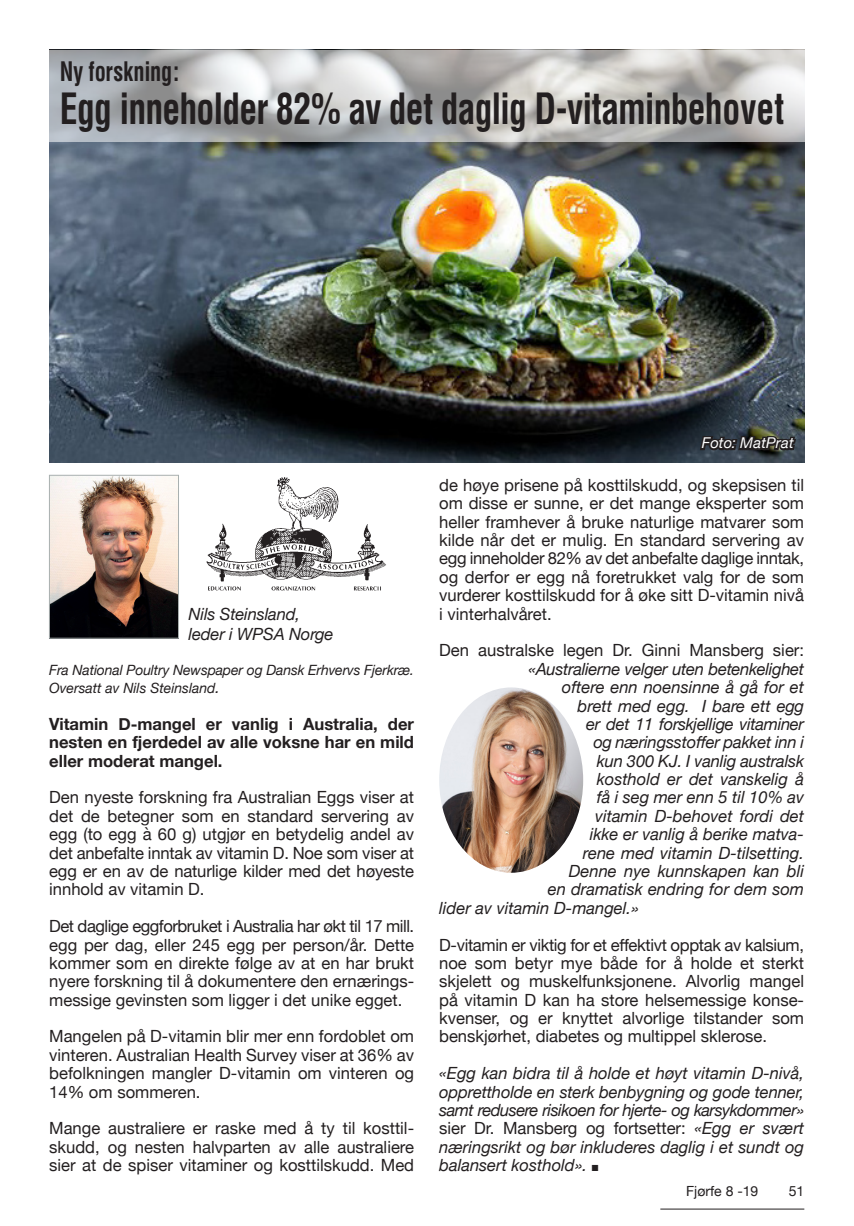
<style>
.page{position:relative;width:854px;height:1226px;background:#fff}
.page>*{position:absolute;margin:0;border:0;box-sizing:border-box;transform-origin:0 0}
.Tittel{font:700 condensed 42px "Helvetica";letter-spacing:-.025em;color:#231f20;scale:.85 1}
.Tittel-2{font:700 condensed 26.25px "Helvetica";letter-spacing:-.005em;color:#231f20;scale:.85 1}
.Brodtekst{font:16.8px/18.4px "Helvetica Neue";color:#231f20;text-align:justify}
.Brodtekst-2{font:italic 16.8px/18.4px "Helvetica Neue";color:#231f20;text-align:justify}
.Brodtekst-3{font:700 16.8px/18.4px "Helvetica Neue";color:#231f20;text-align:justify}
.Brodtekst-4{font:italic 16.8px "Helvetica Neue";letter-spacing:-.02em;color:#231f20}
.Tittel-3{font:italic 14.88px "Helvetica Neue";letter-spacing:.005em;color:#fff}
.Brodtekst-5{font:italic 14.17px/18.4px "Helvetica Neue";letter-spacing:-.01em;color:#231f20}
.t1{font:14px "Helvetica Neue";color:#231f20}
.s1{font-size:15.92px}
.s2{font-style:normal}
</style>
<div class="page">
<hr style="left:660px;top:1208px;width:144px;height:1px;background:#231f20">
<img style="left:49px;top:141px;width:754px;height:322px">
<img style="left:51px;top:477px;width:126px;height:159px">
<div style="left:49px;top:475px;width:130px;height:163px;border:1px solid #a9b0b0"></div>
<svg style="left:49px;top:50px;width:755px;height:91px;background:#bcbcbc"></svg>
<img style="left:206px;top:477px;width:180px;height:114px">
<img style="left:439px;top:687px;width:144px;height:185px">
<svg style="left:697px;top:391px;width:100px;height:72px;background:#353e45"></svg>
<p class="Tittel-2" style="left:60px;top:54px;width:142px">Ny forskning:</p>
<p class="Tittel" style="left:60px;top:83px;width:853px">Egg inneholder 82% av det daglig D-vitaminbehovet</p>
<p class="Brodtekst-2" style="left:188px;top:606px;width:113px">Nils Steinsland,</p>
<p class="Brodtekst-2" style="left:188px;top:625px;width:146px">leder i WPSA Norge</p>
<p class="Brodtekst-5" style="left:49px;top:661px;width:366px">Fra National Poultry Newspaper og Dansk Erhvervs Fjerkræ.<br>Oversatt av Nils Steinsland<span class="s1">.</span></p>
<p class="Brodtekst-3" style="left:49px;top:715px;width:366px">Vitamin D-mangel er vanlig i Australia, der nesten en fjerdedel av alle voksne har en mild eller moderat mangel.</p>
<p class="Brodtekst" style="left:49px;top:789px;width:366px">Den nyeste forskning fra Australian Eggs viser at det de betegner som en standard servering av egg (to egg à 60 g) utgjør en betydelig andel av det anbefalte inntak av vitamin D. Noe som viser at egg er en av de naturlige kilder med det høyeste innhold av vitamin D.</p>
<p class="Brodtekst" style="left:49px;top:917px;width:366px">Det daglige eggforbruket i Australia har økt til 17 mill. egg per dag, eller 245 egg per person/år. Dette kommer som en direkte følge av at en har brukt nyere forskning til å dokumentere den ernærings&shy;messige gevinsten som ligger i det unike egget.</p>
<p class="Brodtekst" style="left:49px;top:1028px;width:366px">Mangelen på D-vitamin blir mer enn fordoblet om vinteren. Australian Health Survey viser at 36% av befolkningen mangler D-vitamin om vinteren og 14% om sommeren.</p>
<p class="Brodtekst" style="left:49px;top:1120px;width:366px">Mange australiere er raske med å ty til kosttil&shy;skudd, og nesten halvparten av alle australiere sier at de spiser vitaminer og kosttilskudd. Med</p>
<p class="Tittel-3" style="left:701px;top:432px;width:93px">Foto: MatPrat</p>
<p class="Brodtekst" style="left:439px;top:476px;width:366px">de høye prisene på kosttilskudd, og skepsisen til om disse er sunne, er det mange eksperter som heller framhever å bruke naturlige matvarer som kilde når det er mulig. En standard servering av egg inneholder 82% av det anbefalte daglige inntak, og derfor er egg nå foretrukket valg for de som vurderer kosttilskudd for å øke sitt D-vitamin nivå i vinterhalvåret.</p>
<p class="Brodtekst" style="left:439px;top:642px;width:366px">Den australske legen Dr. Ginni Mansberg sier:</p>
<p class="Brodtekst-4" style="left:528px;top:656px;width:277px">«Australierne velger uten betenkelighet</p>
<p class="Brodtekst-2" style="left:561px;top:679px;width:244px">oftere enn noensinne å gå for et</p>
<p class="Brodtekst-2" style="left:577px;top:697px;width:228px">brett med egg. I bare ett egg</p>
<p class="Brodtekst-4" style="left:586px;top:711px;width:219px">er det 11 forskjellige vitaminer</p>
<p class="Brodtekst-2" style="left:593px;top:734px;width:212px">og næringsstoffer pakket inn i</p>
<p class="Brodtekst-2" style="left:596px;top:752px;width:209px">kun 300 KJ. I vanlig australsk</p>
<p class="Brodtekst-2" style="left:596px;top:770px;width:209px">kosthold er det vanskelig å</p>
<p class="Brodtekst-2" style="left:596px;top:789px;width:209px">få i seg mer enn 5 til 10% av</p>
<p class="Brodtekst-2" style="left:595px;top:807px;width:210px">vitamin D-behovet fordi det</p>
<p class="Brodtekst-2" style="left:589px;top:826px;width:216px">ikke er vanlig å berike matva-</p>
<p class="Brodtekst-2" style="left:582px;top:844px;width:223px">rene med vitamin D-tilsetting.</p>
<p class="Brodtekst-2" style="left:568px;top:862px;width:237px">Denne nye kunnskapen kan bli</p>
<p class="Brodtekst-2" style="left:547px;top:881px;width:258px">en dramatisk endring for dem som</p>
<p class="Brodtekst-2" style="left:439px;top:899px;width:201px">lider av vitamin D-mangel.»</p>
<p class="Brodtekst" style="left:439px;top:936px;width:366px">D-vitamin er viktig for et effektivt opptak av kalsium, noe som betyr mye både for å holde et sterkt skjelett og muskelfunksjonene. Alvorlig mangel på vitamin D kan ha store helsemessige konse&shy;kvenser, og er knyttet alvorlige tilstander som benskjørhet, diabetes og multippel sklerose.</p>
<p class="Brodtekst-2" style="left:439px;top:1064px;width:366px">«Egg kan bidra til å holde et høyt vitamin D-nivå, opprettholde en sterk benbygning og gode tenner, samt redusere risikoen for hjerte- og karsykdommer» <span class="s2">sier Dr. Mansberg og fortsetter:</span> «Egg er svært næringsrikt og bør inkluderes daglig i et sundt og balansert kosthold». ■</p>
<p class="t1" style="left:686px;top:1181px;width:74px">Fjørfe 8 -19</p>
<p class="t1" style="left:788px;top:1181px;width:17px">51</p>
</div>
